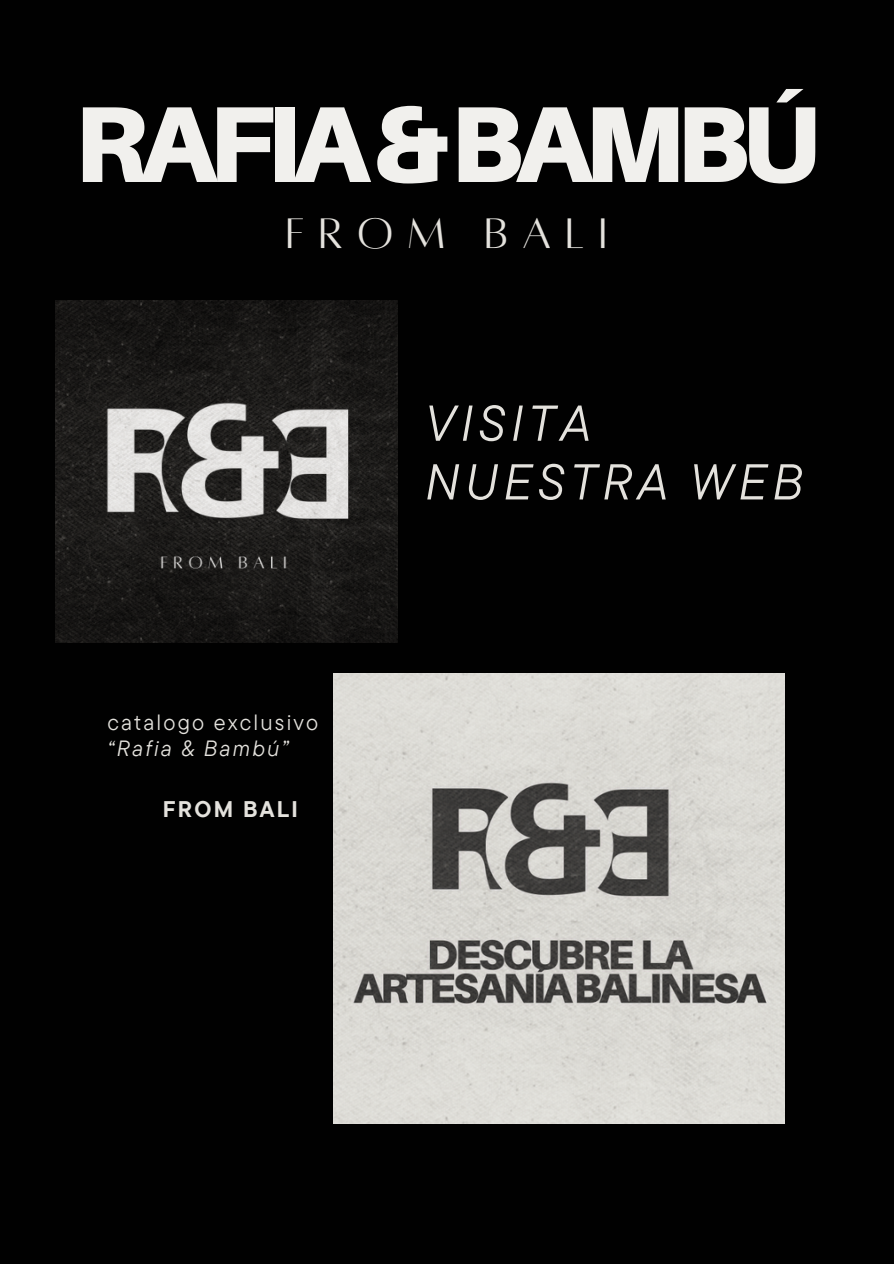
<style>
.page{position:relative;width:894px;height:1264px;background:#fff}
.page>*{position:absolute;margin:0;border:0;box-sizing:border-box;transform-origin:0 0}
.t1{font:900 108.15px "Aileron";letter-spacing:-.075em;color:#f1f0ed}
.t2{font:italic 50.25px/58.7px "TT Commons Pro";letter-spacing:.1em;color:#e4e2dd}
.t3{font:47.1px "Alta regular";letter-spacing:.29em;color:#e4e2dd}
.t4{font:700 22.5px "TT Commons Pro";letter-spacing:.1em;color:#e4e2dd}
.t5{font:22.05px "TT Commons Pro";letter-spacing:.1em;color:#e4e2dd}
.t6{font:italic 22.05px "TT Commons Pro";letter-spacing:.1em;color:#e4e2dd}
</style>
<div class="page">
<div style="left:0;top:0;width:893px;height:1263px;background:#010101"></div>
<img style="left:334px;top:673px;width:450px;height:450px">
<img style="left:55px;top:300px;width:342px;height:342px">
<h1 class="t1" style="left:74px;top:77px;width:746px">RAFIA&amp;BAMBÚ</h1>
<h3 class="t3" style="left:286px;top:211px;width:323px">FROM BALI</h3>
<p class="t5" style="left:107px;top:708px;width:212px">catalogo exclusivo</p>
<p class="t6" style="left:107px;top:734px;width:183px">“Rafia &amp; Bambú”</p>
<p class="t4" style="left:163px;top:794px;width:136px">FROM BALI</p>
<h2 class="t2" style="left:425px;top:392px;width:379px">VISITA<br>NUESTRA WEB</h2>
</div>
